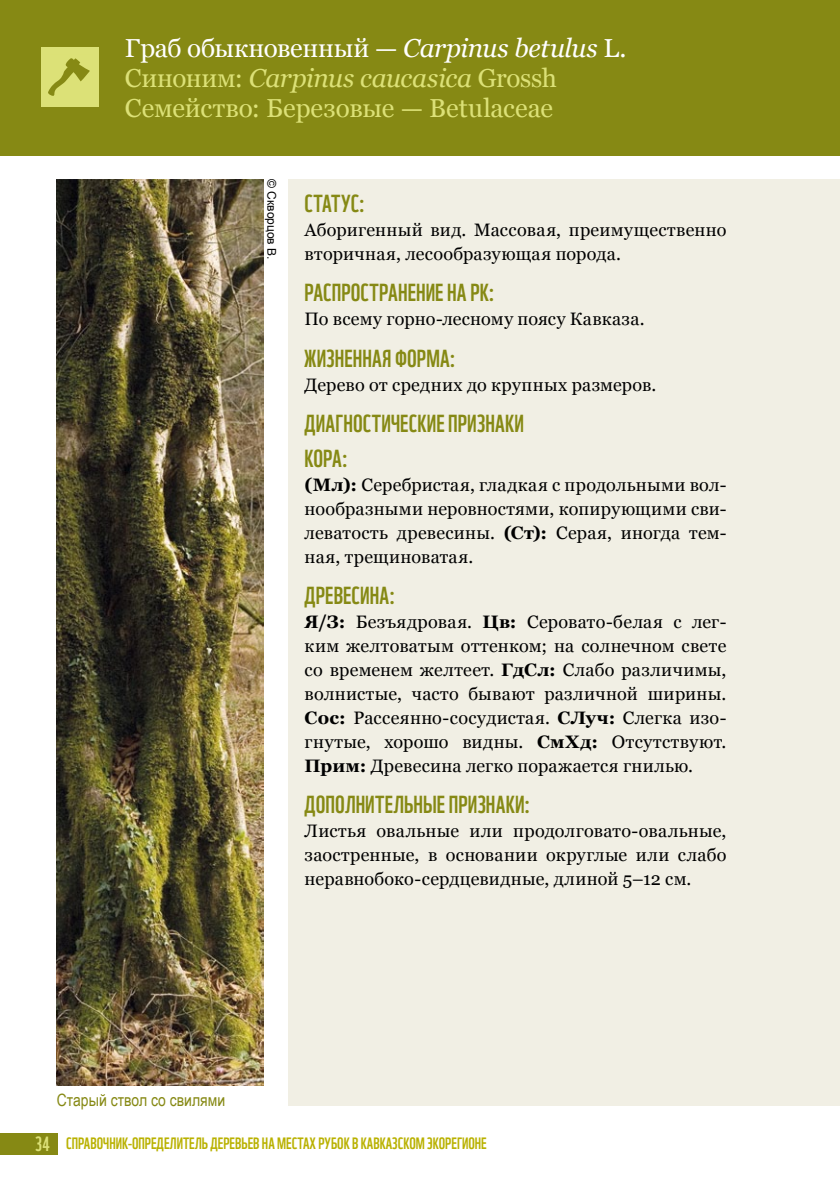
<style>
.page{position:relative;width:840px;height:1191px;background:#fff}
.page>*{position:absolute;margin:0;border:0;box-sizing:border-box;transform-origin:0 0}
.t1{font:26px/30px "Georgia";letter-spacing:-.005em;color:#dce177}
.t2{font:24px/35.4px "WWF";letter-spacing:.01em;color:#868914}
.t3{font:18px/24px "Georgia";letter-spacing:.015em;color:#000;text-align:justify}
.t4{font:17px "Arial Narrow";color:#868914}
.t5{font:16px "WWF";color:#b9b100}
.t6{font:12px "Arial";color:#000}
.s1{color:#fff}
.s2{font-style:italic;color:#fff}
.s3{font-style:italic}
.s4{font-weight:700}
.s5{font-size:20px;color:#dce177}
</style>
<div class="page">
<div style="left:0;top:1133px;width:57px;height:21px;background:#868914"></div>
<div style="left:288px;top:179px;width:551px;height:927px;background:#f1efe4"></div>
<div style="left:0;top:0;width:839px;height:155px;background:#868914"></div>
<div style="left:41px;top:47px;width:57px;height:60px;background:#dce177"></div>
<svg style="left:48px;top:58px;width:42px;height:38px"></svg>
<img style="left:57px;top:179px;width:206px;height:906px">
<h1 class="t1" style="left:125px;top:34px;width:503px"><span class="s1">Граб обыкновенный —</span> <span class="s2">Carpinus betulus</span> <span class="s1">L.<br></span>Синоним: <span class="s3">Carpinus caucasica</span> Grossh<br>Семейство: Березовые — Betulaceae</h1>
<p class="t6" style="left:279px;top:179px;width:82px;rotate:90deg">© Скворцов В.</p>
<h2 class="t2" style="left:304px;top:184px;width:62px">Статус:</h2>
<p class="t3" style="left:304px;top:219px;width:423px">Аборигенный вид. Массовая, преимущественно вторичная, лесообразующая порода.</p>
<h2 class="t2" style="left:304px;top:273px;width:191px">Распространение на РК:</h2>
<p class="t3" style="left:304px;top:308px;width:341px">По всему горно-лесному поясу Кавказа.</p>
<h2 class="t2" style="left:304px;top:338px;width:153px">Жизненная форма:</h2>
<p class="t3" style="left:304px;top:373px;width:353px">Дерево от средних до крупных размеров.</p>
<h2 class="t2" style="left:304px;top:403px;width:221px">Диагностические признаки<br>Кора:</h2>
<p class="t3" style="left:304px;top:473px;width:423px"><span class="s4">(Мл):</span> Серебристая, гладкая с продольными вол&shy;нообразными неровностями, копирующими сви&shy;леватость древесины. <span class="s4">(Ст):</span> Серая, иногда тем&shy;ная, трещиноватая.</p>
<h2 class="t2" style="left:304px;top:575px;width:92px">Древесина:</h2>
<p class="t3" style="left:304px;top:610px;width:423px"><span class="s4">Я/З:</span> Безъядровая. <span class="s4">Цв:</span> Серовато-белая с лег&shy;ким желтоватым оттенком; на солнечном свете со временем желтеет. <span class="s4">ГдСл:</span> Слабо различимы, волнистые, часто бывают различной ширины.<br><span class="s4">Сос:</span> Рассеянно-сосудистая. <span class="s4">СЛуч:</span> Слегка изо&shy;гнутые, хорошо видны. <span class="s4">СмХд:</span> Отсутствуют.<br><span class="s4">Прим:</span> Древесина легко поражается гнилью.</p>
<h2 class="t2" style="left:304px;top:784px;width:227px">Дополнительные признаки:</h2>
<p class="t3" style="left:304px;top:819px;width:423px">Листья овальные или продолговато-овальные, заостренные, в основании округлые или слабо неравнобоко-сердцевидные, длиной 5–12 см.</p>
<p class="t4" style="left:57px;top:1087px;width:170px">Старый ствол со свилями</p>
<p class="t5" style="left:35px;top:1131px;width:453px"><span class="s5">34</span> Справочник-определитель деревьев на местах рубок в кавказском экорегионе</p>
</div>
